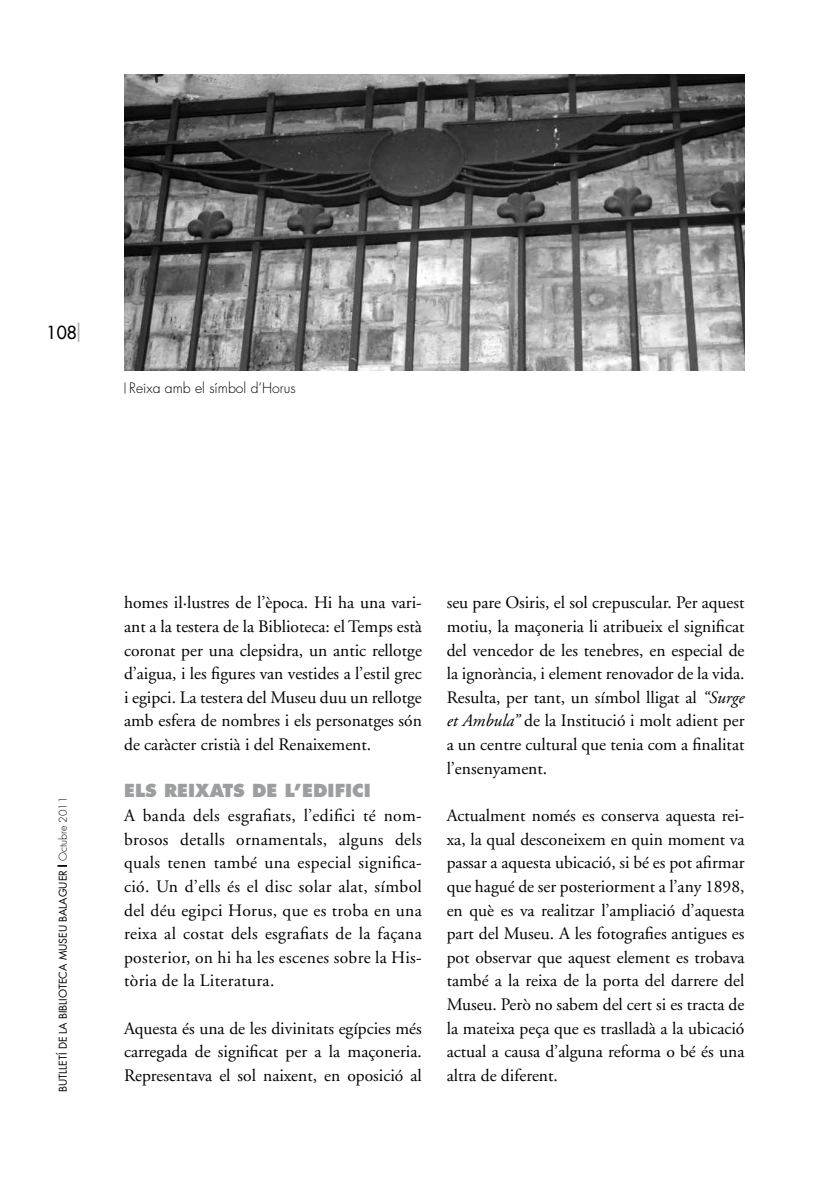
<style>
.page{position:relative;width:819px;height:1191px;background:#fff}
.page>*{position:absolute;margin:0;border:0;box-sizing:border-box;transform-origin:0 0}
.t1{font:17.5px/23.6px "Adobe Garamond";color:#000;text-align:justify}
.t2{font:800 17.5px "Futura";color:#9c9e9f}
.t3{font:17.5px "Futura";color:#000}
.t4{font:300 14px "Futura";color:#000}
.t5{font:10.5px "Futura";color:#000}
.s1{font-weight:300}
.s2{font-style:italic}
</style>
<div class="page">
<svg style="left:78px;top:322px;width:1px;height:20px"></svg>
<img style="left:124px;top:74px;width:620px;height:296px">
<svg style="left:124px;top:382px;width:2px;height:11px"></svg>
<p class="t3" style="left:47px;top:321px;width:32px">108</p>
<p class="t4" style="left:129px;top:379px;width:168px">Reixa amb el símbol d’Horus</p>
<p class="t5" style="left:56px;top:1091px;width:297px;rotate:-90deg">BUTLLETÍ DE LA BIBLIOTECA MUSEU BALAGUER <span class="s1">Octubre 2011</span></p>
<p class="t1" style="left:124px;top:591px;width:299px">homes il·lustres de l’època. Hi ha una vari&shy;ant a la testera de la Biblioteca: el Temps està coronat per una clepsidra, un antic rellotge d’aigua, i les figures van vestides a l’estil grec i egipci. La testera del Museu duu un rellotge amb esfera de nombres i els personatges són de caràcter cristià i del Renaixement.</p>
<p class="t2" style="left:124px;top:779px;width:99px">ELS REIXATS</p>
<p class="t2" style="left:252px;top:779px;width:72px">DE L’EDIFICI</p>
<p class="t1" style="left:124px;top:804px;width:299px">A banda dels esgrafiats, l’edifici té nom&shy;brosos detalls ornamentals, alguns dels quals tenen també una especial significa&shy;ció. Un d’ells és el disc solar alat, símbol del déu egipci Horus, que es troba en una reixa al costat dels esgrafiats de la façana posterior, on hi ha les escenes sobre la His&shy;tòria de la Literatura.</p>
<p class="t1" style="left:124px;top:1016px;width:299px">Aquesta és una de les divinitats egípcies més carregada de significat per a la maçoneria.<br>Representava el sol naixent, en oposició al</p>
<p class="t1" style="left:446px;top:591px;width:299px">seu pare Osiris, el sol crepuscular. Per aquest motiu, la maçoneria li atribueix el significat del vencedor de les tenebres, en especial de la ignorància, i element renovador de la vida.<br>Resulta, per tant, un símbol lligat al <span class="s2">“Surge et Ambula”</span> de la Institució i molt adient per a un centre cultural que tenia com a finalitat l’ensenyament.</p>
<p class="t1" style="left:446px;top:804px;width:299px">Actualment només es conserva aquesta rei&shy;xa, la qual desconeixem en quin moment va passar a aquesta ubicació, si bé es pot afirmar que hagué de ser posteriorment a l’any 1898, en què es va realitzar l’ampliació d’aquesta part del Museu. A les fotografies antigues es pot observar que aquest element es trobava també a la reixa de la porta del darrere del Museu. Però no sabem del cert si es tracta de la mateixa peça que es traslladà a la ubicació actual a causa d’alguna reforma o bé és una altra de diferent.</p>
</div>
